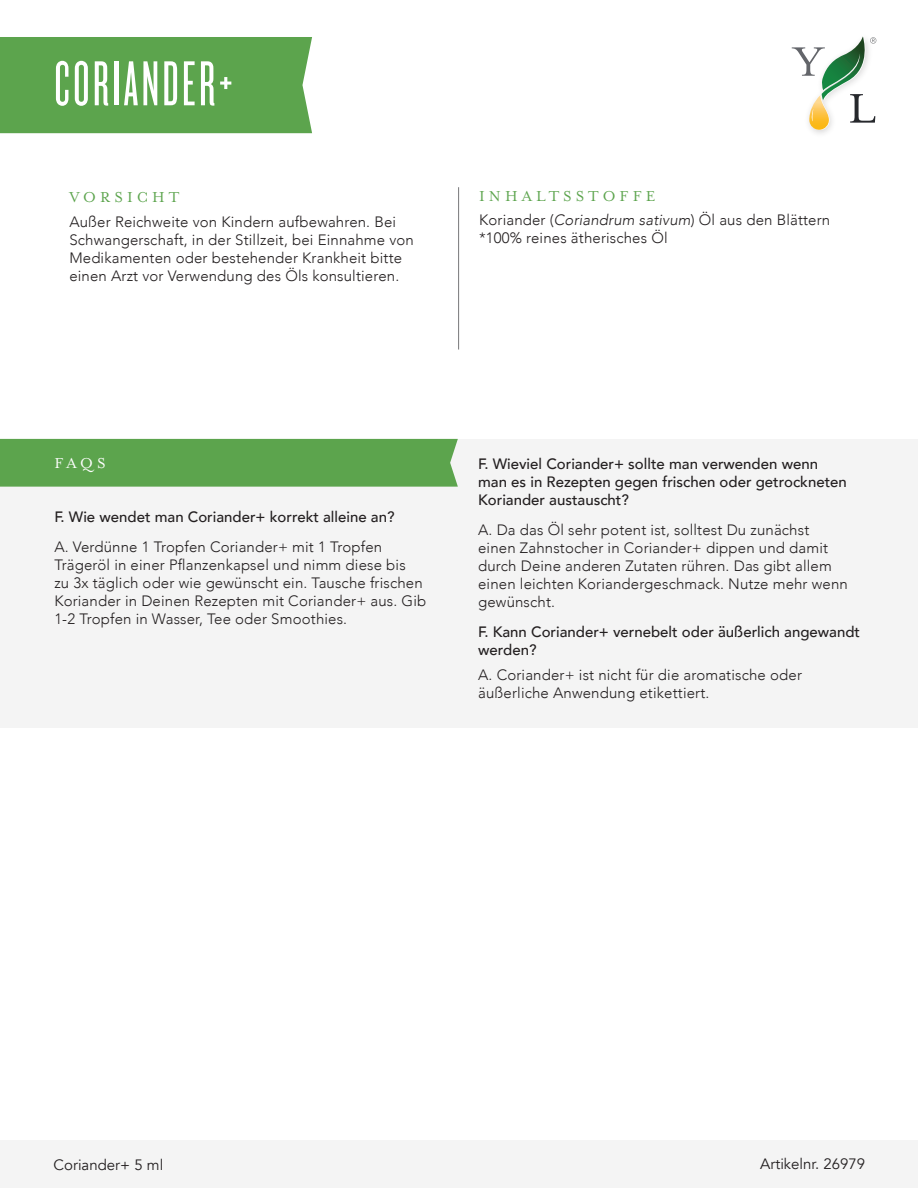
<style>
.page{position:relative;width:918px;height:1188px;background:#fff}
.page>*{position:absolute;margin:0;border:0;box-sizing:border-box;transform-origin:0 0}
.t1{font:66px "Knockout 26 Junior Flywght";letter-spacing:.05em;color:#fff}
.t2{font:16.5px "Mrs Eaves OT";letter-spacing:.25em;color:#5ca44d}
.t3{font:16.5px "Mrs Eaves OT";color:#fff}
.t4{font:300 15px/18px "Avenir";letter-spacing:.01em;color:#231f20}
.t5{font:500 15px/18px "Avenir";color:#231f20}
.t6{font:15px "Avenir";color:#231f20}
.s1{font-style:italic}
</style>
<div class="page">
<div style="left:0;top:439px;width:918px;height:288px;background:#f4f4f4"></div>
<div style="left:0;top:37px;width:312px;height:96px;background:#5ca44d"></div>
<div style="left:0;top:439px;width:458px;height:48px;background:#5ca44d"></div>
<hr style="left:458px;top:187px;width:1px;height:163px;background:#777779">
<svg style="left:792px;top:36px;width:84px;height:94px"></svg>
<div style="left:0;top:1140px;width:918px;height:48px;background:#f4f4f4"></div>
<p class="t1" style="left:54px;top:47px;width:180px">CORIANDER+</p>
<p class="t2" style="left:69px;top:188px;width:112px">VORSICHT</p>
<p class="t4" style="left:69px;top:213px;width:346px">Außer Reichweite von Kindern aufbewahren. Bei Schwangerschaft, in der Stillzeit, bei Einnahme von Medikamenten oder bestehender Krankheit bitte einen Arzt vor Verwendung des Öls konsultieren.</p>
<p class="t2" style="left:479px;top:187px;width:178px">INHALTSSTOFFE</p>
<p class="t4" style="left:479px;top:211px;width:353px">Koriander (<span class="s1">Coriandrum sativum</span>) Öl aus den Blättern *100% reines ätherisches Öl</p>
<p class="t3" style="left:54px;top:454px;width:53px">FAQS</p>
<p class="t5" style="left:54px;top:507px;width:342px">F. Wie wendet man Coriander+ korrekt alleine an?</p>
<p class="t4" style="left:54px;top:538px;width:373px">A. Verdünne 1 Tropfen Coriander+ mit 1 Tropfen Trägeröl in einer Pflanzenkapsel und nimm diese bis<br>zu 3x täglich oder wie gewünscht ein. Tausche frischen Koriander in Deinen Rezepten mit Coriander+ aus. Gib 1-2 Tropfen in Wasser, Tee oder Smoothies.</p>
<p class="t5" style="left:478px;top:454px;width:370px">F. Wieviel Coriander+ sollte man verwenden wenn man es in Rezepten gegen frischen oder getrockneten<br>Koriander austauscht?</p>
<p class="t4" style="left:478px;top:521px;width:371px">A. Da das Öl sehr potent ist, solltest Du zunächst einen Zahnstocher in Coriander+ dippen und damit durch Deine anderen Zutaten rühren. Das gibt allem einen leichten Koriandergeschmack. Nutze mehr wenn gewünscht.</p>
<p class="t5" style="left:478px;top:622px;width:383px">F. Kann Coriander+ vernebelt oder äußerlich angewandt werden?</p>
<p class="t4" style="left:478px;top:666px;width:325px">A. Coriander+ ist nicht für die aromatische oder äußerliche Anwendung etikettiert.</p>
<p class="t6" style="left:54px;top:1155px;width:111px">Coriander+ 5 ml</p>
<p class="t6" style="left:760px;top:1155px;width:106px">Artikelnr. 26979</p>
</div>
